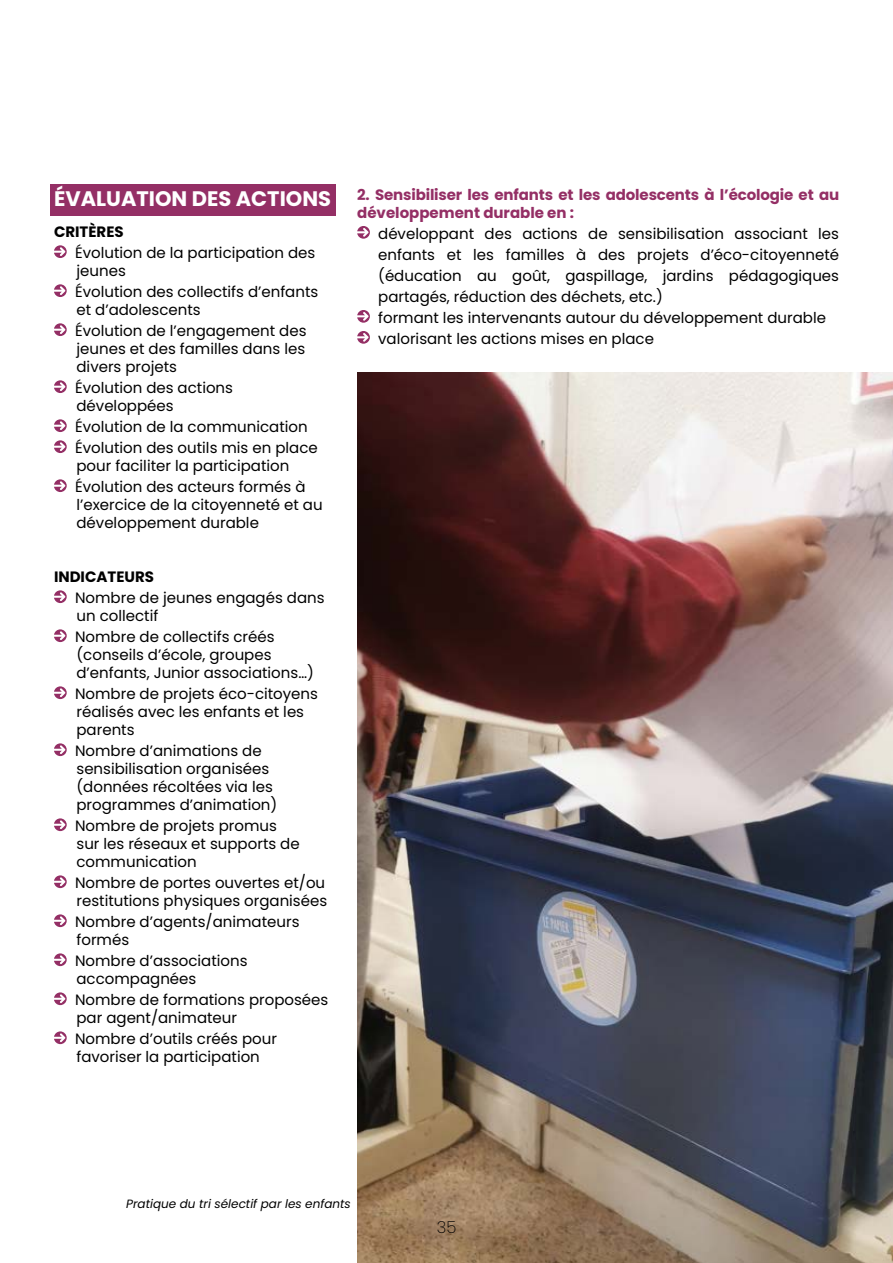
<style>
.page{position:relative;width:893px;height:1263px;background:#fff}
.page>*{position:absolute;margin:0;border:0;box-sizing:border-box;transform-origin:0 0}
.t1{font:700 21px "Poppins";color:#fff}
.t2{font:200 16.5px "Poppins";color:#000}
.t3{font:15px/18px "Poppins";color:#000}
.t4{font:700 15px/18px "Poppins";letter-spacing:-.01em;color:#942f65}
.t5{font:700 15px "Poppins";color:#000}
.t6{font:italic 12px "Poppins";color:#000}
</style>
<div class="page">
<div style="left:50px;top:184px;width:285px;height:31px;background:#942f65"></div>
<svg style="left:54px;top:245px;width:13px;height:13px"></svg>
<svg style="left:54px;top:284px;width:13px;height:13px"></svg>
<svg style="left:54px;top:323px;width:13px;height:13px"></svg>
<svg style="left:54px;top:380px;width:13px;height:13px"></svg>
<svg style="left:54px;top:419px;width:13px;height:13px"></svg>
<svg style="left:54px;top:440px;width:13px;height:13px"></svg>
<svg style="left:54px;top:479px;width:13px;height:13px"></svg>
<svg style="left:54px;top:590px;width:13px;height:13px"></svg>
<svg style="left:54px;top:629px;width:13px;height:13px"></svg>
<svg style="left:54px;top:686px;width:13px;height:13px"></svg>
<svg style="left:54px;top:743px;width:13px;height:13px"></svg>
<svg style="left:54px;top:818px;width:13px;height:13px"></svg>
<svg style="left:54px;top:875px;width:13px;height:13px"></svg>
<svg style="left:54px;top:914px;width:13px;height:13px"></svg>
<svg style="left:54px;top:953px;width:13px;height:13px"></svg>
<svg style="left:54px;top:992px;width:13px;height:13px"></svg>
<svg style="left:54px;top:1031px;width:13px;height:13px"></svg>
<img style="left:357px;top:373px;width:536px;height:890px">
<svg style="left:357px;top:226px;width:13px;height:13px"></svg>
<svg style="left:357px;top:310px;width:13px;height:13px"></svg>
<svg style="left:357px;top:331px;width:13px;height:13px"></svg>
<h1 class="t1" style="left:54px;top:186px;width:279px">ÉVALUATION DES ACTIONS</h1>
<p class="t5" style="left:54px;top:223px;width:71px">CRITÈRES</p>
<p class="t3" style="left:75px;top:244px;width:242px">Évolution de la participation des jeunes</p>
<p class="t3" style="left:75px;top:283px;width:245px">Évolution des collectifs d’enfants et d’adolescents</p>
<p class="t3" style="left:75px;top:322px;width:233px;text-align:justify">Évolution de l’engagement des jeunes et des familles dans les divers projets</p>
<p class="t3" style="left:75px;top:379px;width:160px">Évolution des actions développées</p>
<p class="t3" style="left:75px;top:416px;width:244px;line-height:21px">Évolution de la communication<br>Évolution des outils mis en place</p>
<p class="t3" style="left:75px;top:455px;width:232px;line-height:21px">pour faciliter la participation<br>Évolution des acteurs formés à</p>
<p class="t3" style="left:76px;top:496px;width:248px">l’exercice de la citoyenneté et au développement durable</p>
<p class="t5" style="left:54px;top:568px;width:102px">INDICATEURS</p>
<p class="t3" style="left:75px;top:589px;width:251px">Nombre de jeunes engagés dans un collectif</p>
<p class="t3" style="left:75px;top:628px;width:240px">Nombre de collectifs créés (conseils d’école, groupes d’enfants, Junior associations…)</p>
<p class="t3" style="left:75px;top:685px;width:245px">Nombre de projets éco-citoyens réalisés avec les enfants et les parents</p>
<p class="t3" style="left:75px;top:742px;width:204px">Nombre d’animations de sensibilisation organisées (données récoltées via les programmes d’animation)</p>
<p class="t3" style="left:75px;top:817px;width:226px">Nombre de projets promus sur les réseaux et supports de communication</p>
<p class="t3" style="left:75px;top:874px;width:254px">Nombre de portes ouvertes et/ou restitutions physiques organisées</p>
<p class="t3" style="left:75px;top:913px;width:226px">Nombre d’agents/animateurs formés</p>
<p class="t3" style="left:75px;top:952px;width:174px">Nombre d’associations accompagnées</p>
<p class="t3" style="left:75px;top:991px;width:255px">Nombre de formations proposées par agent/animateur</p>
<p class="t3" style="left:75px;top:1030px;width:204px">Nombre d’outils créés pour favoriser la participation</p>
<p class="t4" style="left:357px;top:185px;width:483px">2. Sensibiliser les enfants et les adolescents à l’écologie et au développement durable en :</p>
<p class="t3" style="left:378px;top:223px;width:462px;line-height:21px">développant des actions de sensibilisation associant les enfants et les familles à des projets d’éco-citoyenneté (éducation au goût, gaspillage, jardins pédagogiques partagés, réduction des déchets, etc.)<br>formant les intervenants autour du développement durable valorisant les actions mises en place</p>
<p class="t6" style="left:126px;top:1197px;width:226px">Pratique du tri sélectif par les enfants</p>
<p class="t2" style="left:437px;top:1217px;width:21px">35</p>
</div>
